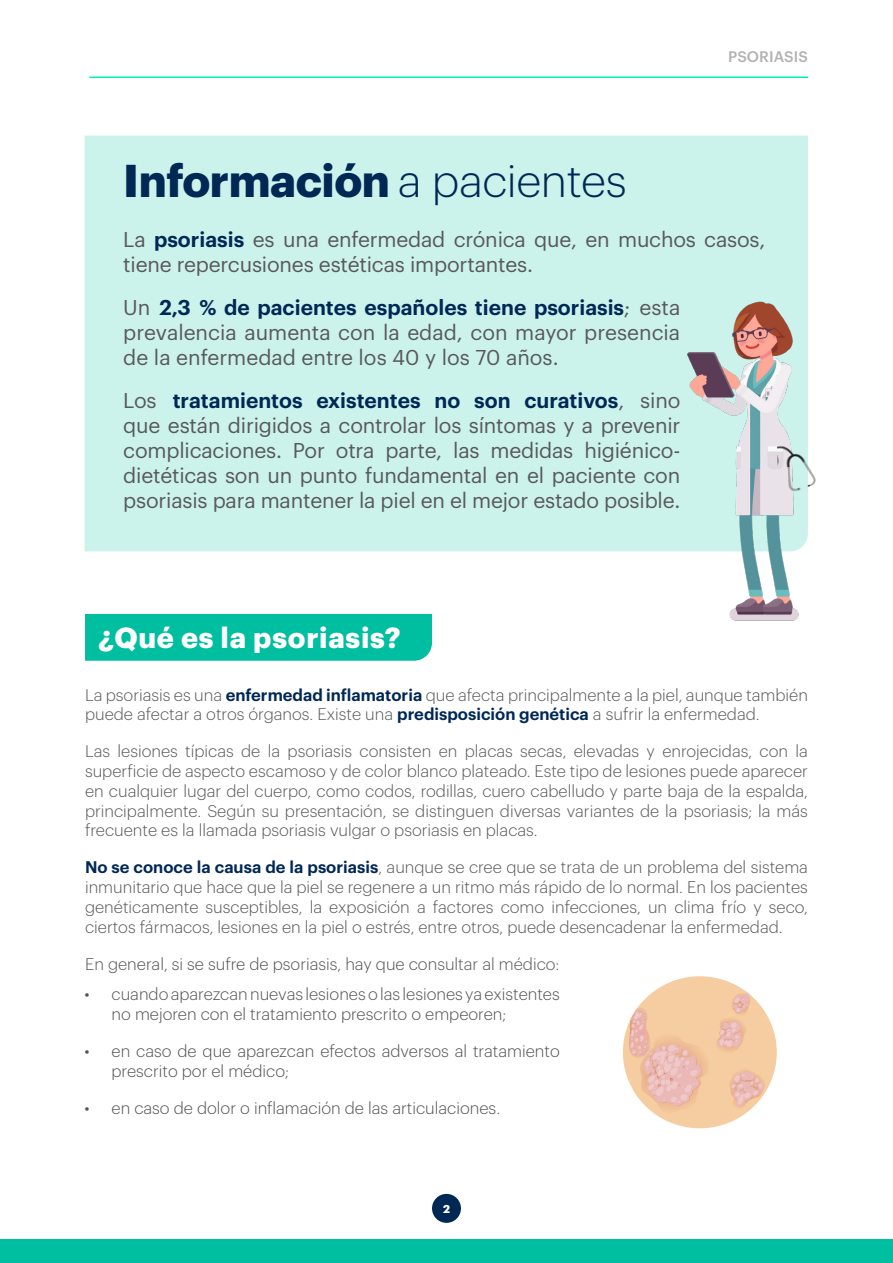
<style>
.page{position:relative;width:893px;height:1263px;background:#fff}
.page>*{position:absolute;margin:0;border:0;box-sizing:border-box;transform-origin:0 0}
.t1{font:700 45px "Graphik";letter-spacing:-.01em;color:#002855}
.t2{font:700 28.5px "Graphik";letter-spacing:.025em;color:#fff}
.t3{font:21px/25.2px "Graphik";letter-spacing:-.01em;color:#58595b;text-align:justify}
.t4{font:300 16.5px/19.8px "Graphik";color:#575757;text-align:justify}
.t5{font:300 16.5px/19.8px "Graphik";color:#4f5253}
.t6{font:500 15px "Graphik";letter-spacing:.005em;color:#b3b2b2}
.t7{font:700 11.25px "Graphik";color:#fff}
.s1{font-weight:300}
.s2{font-weight:600;color:#002855}
.s3{color:#575757}
</style>
<div class="page">
<div style="left:432px;top:1194px;width:29px;height:29px;background:#002855;border-radius:50%"></div>
<div style="left:0;top:1239px;width:893px;height:24px;background:#00bea0"></div>
<hr style="left:89px;top:76px;width:719px;height:2px;background:#00f0bf">
<div style="left:85px;top:136px;width:723px;height:415px;background:#ccf2ec"></div>
<div style="left:85px;top:614px;width:347px;height:47px;background:#00bea0"></div>
<img style="left:674px;top:280px;width:134px;height:341px">
<svg style="left:623px;top:976px;width:154px;height:152px"></svg>
<img style="left:777px;top:445px;width:39px;height:49px">
<h1 class="t1" style="left:123px;top:145px;width:505px">Información <span class="s1">a pacientes</span></h1>
<p class="t6" style="left:728px;top:46px;width:81px">PSORIASIS</p>
<p class="t3" style="left:123px;top:225px;width:643px">La <span class="s2">psoriasis</span> es una enfermedad crónica que, en muchos casos, tiene repercusiones estéticas importantes.</p>
<p class="t3" style="left:123px;top:293px;width:559px">Un <span class="s2">2,3 % de pacientes españoles tiene psoriasis</span>; esta prevalencia aumenta con la edad, con mayor presencia de la enfermedad entre los 40 y los 70 años.</p>
<p class="t3" style="left:123px;top:386px;width:559px">Los <span class="s2">tratamientos existentes no son curativos</span>, sino que están dirigidos a controlar los síntomas y a prevenir complicaciones. Por otra parte, las medidas higiénico&shy;dietéticas son un punto fundamental en el paciente con psoriasis para mantener la piel en el mejor estado posible.</p>
<h2 class="t2" style="left:98px;top:615px;width:304px">¿Qué es la psoriasis?</h2>
<p class="t4" style="left:85px;top:683px;width:724px">La psoriasis es una <span class="s2">enfermedad inflamatoria</span> que afecta principalmente a la piel, aunque también puede afectar a otros órganos. Existe una <span class="s2">predisposición genética</span> a sufrir la enfermedad.</p>
<p class="t4" style="left:85px;top:740px;width:724px">Las lesiones típicas de la psoriasis consisten en placas secas, elevadas y enrojecidas, con la superficie de aspecto escamoso y de color blanco plateado. Este tipo de lesiones puede aparecer en cualquier lugar del cuerpo, como codos, rodillas, cuero cabelludo y parte baja de la espalda, principalmente. Según su presentación, se distinguen diversas variantes de la psoriasis; la más frecuente es la llamada psoriasis vulgar o psoriasis en placas.</p>
<p class="t4" style="left:85px;top:856px;width:724px"><span class="s2">No se conoce la causa de la psoriasis</span>, aunque se cree que se trata de un problema del sistema inmunitario que hace que la piel se regenere a un ritmo más rápido de lo normal. En los pacientes genéticamente susceptibles, la exposición a factores como infecciones, un clima frío y seco, ciertos fármacos, lesiones en la piel o estrés, entre otros, puede desencadenar la enfermedad.</p>
<p class="t5" style="left:85px;top:952px;width:476px"><span class="s3">En ge</span>neral, si se sufre de psoriasis, hay que con<span class="s3">sultar al médico:</span></p>
<p class="t5" style="left:112px;top:983px;width:450px;text-indent:-27px">• cuando aparezcan nuevas lesiones o las lesiones ya existentes no mejoren con el tratamiento prescrito o empeoren;</p>
<p class="t5" style="left:112px;top:1040px;width:450px;text-indent:-27px">• en caso de que aparezcan efectos adversos al tratamiento prescrito por el médico;</p>
<p class="t5" style="left:85px;top:1096px;width:417px">• en caso de dolor o inflamación de las articulaciones.</p>
<p class="t7" style="left:443px;top:1200px;width:8px">2</p>
</div>
